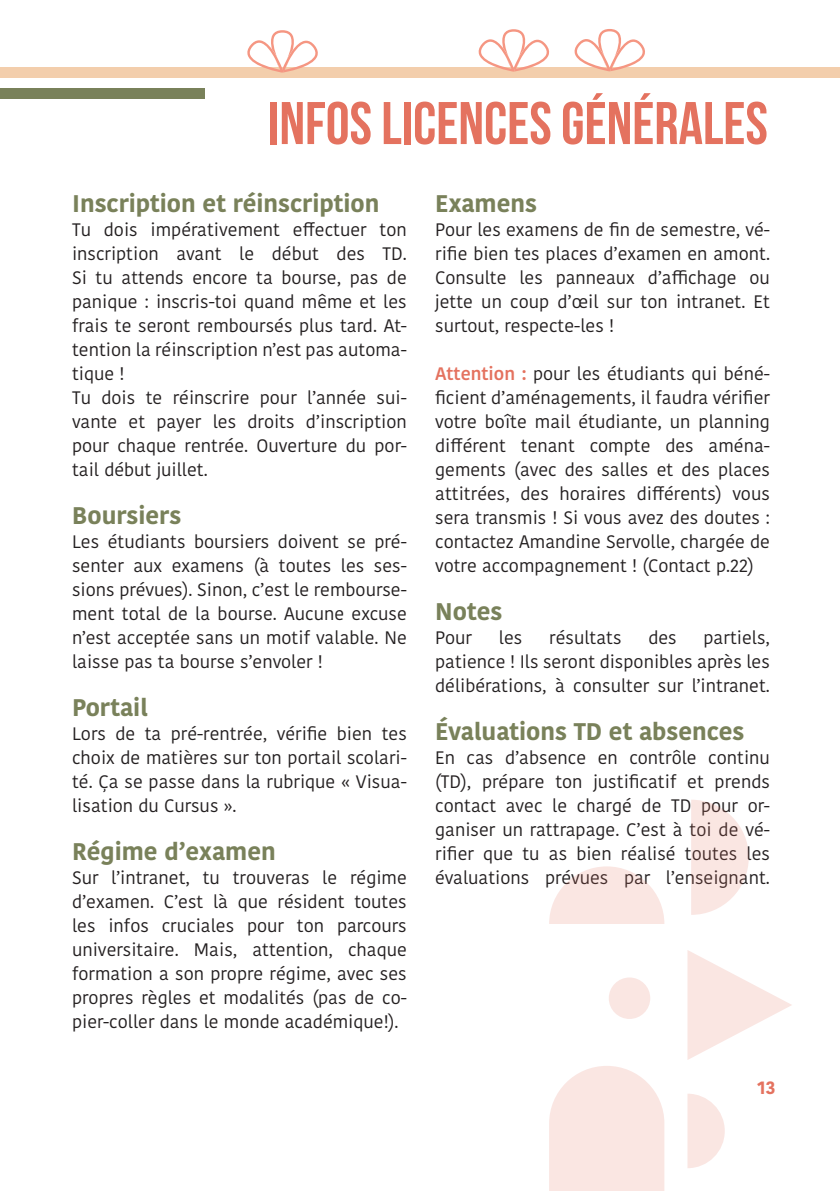
<style>
.page{position:relative;width:840px;height:1191px;background:#fff}
.page>*{position:absolute;margin:0;border:0;box-sizing:border-box;transform-origin:0 0}
.Titre{font:700 60px "Bebas Neue";color:#e4725f}
.Titre-2{font:700 24px "Kohinoor Bangla";color:#79815a}
.Sous_titre{font:700 24px "Kohinoor Bangla";color:#79815a}
.Titre-3{font:18px/24px "Kohinoor Bangla";color:#231f20;text-align:justify}
.Texte{font:18px/24px "Kohinoor Bangla";color:#231f20;text-align:justify}
.t1{font:700 18px "Kohinoor Bangla";color:#e4725f}
.s1{font-weight:600;color:#e4725f}
</style>
<div class="page">
<div style="left:608px;top:977px;width:42px;height:42px;background:#fae6e2;border-radius:50%"></div>
<svg style="left:549px;top:866px;width:115px;height:58px"></svg>
<svg style="left:549px;top:1066px;width:115px;height:125px"></svg>
<svg style="left:691px;top:800px;width:57px;height:115px"></svg>
<svg style="left:687px;top:1094px;width:37px;height:74px"></svg>
<svg style="left:687px;top:950px;width:104px;height:110px"></svg>
<div style="left:0;top:88px;width:205px;height:11px;background:#79815a"></div>
<div style="left:0;top:67px;width:839px;height:11px;background:#f3ceac"></div>
<svg style="left:478px;top:29px;width:71px;height:43px"></svg>
<svg style="left:247px;top:30px;width:71px;height:43px"></svg>
<svg style="left:574px;top:29px;width:71px;height:42px"></svg>
<p class="Titre" style="left:268px;top:90px;width:501px">INFOS LICENCES GÉNÉRALES</p>
<p class="Titre-2" style="left:72px;top:182px;width:309px">Inscription et réinscription</p>
<p class="Titre-3" style="left:72px;top:217px;width:336px">Tu dois impérativement effectuer ton inscription avant le début des TD.</p>
<p class="Titre-3" style="left:72px;top:265px;width:336px">Si tu attends encore ta bourse, pas de panique : inscris-toi quand même et les frais te seront remboursés plus tard. At&shy;tention la réinscription n’est pas automa&shy;tique !</p>
<p class="Titre-3" style="left:72px;top:385px;width:336px">Tu dois te réinscrire pour l’année sui&shy;vante et payer les droits d’inscription pour chaque rentrée. Ouverture du por&shy;tail début juillet.</p>
<p class="Sous_titre" style="left:72px;top:494px;width:111px">Boursiers</p>
<p class="Texte" style="left:72px;top:529px;width:336px">Les étudiants boursiers doivent se pré&shy;senter aux examens (à toutes les ses&shy;sions prévues). Sinon, c’est le rembourse&shy;ment total de la bourse. Aucune excuse n’est acceptée sans un motif valable. Ne laisse pas ta bourse s’envoler !</p>
<p class="Sous_titre" style="left:72px;top:686px;width:77px">Portail</p>
<p class="Texte" style="left:72px;top:721px;width:336px">Lors de ta pré-rentrée, vérifie bien tes choix de matières sur ton portail scolari&shy;té. Ça se passe dans la rubrique « Visua&shy;lisation du Cursus ».</p>
<p class="Sous_titre" style="left:72px;top:830px;width:205px">Régime d’examen</p>
<p class="Texte" style="left:72px;top:865px;width:336px">Sur l’intranet, tu trouveras le régime d’examen. C’est là que résident toutes les infos cruciales pour ton parcours universitaire. Mais, attention, chaque formation a son propre régime, avec ses propres règles et modalités (pas de co&shy;pier-coller dans le monde académique!).</p>
<p class="Titre-2" style="left:435px;top:182px;width:103px">Examens</p>
<p class="Titre-3" style="left:435px;top:217px;width:336px">Pour les examens de fin de semestre, vé&shy;rifie bien tes places d’examen en amont.<br>Consulte les panneaux d’affichage ou jette un coup d’œil sur ton intranet. Et surtout, respecte-les !</p>
<p class="Titre-3" style="left:435px;top:361px;width:336px"><span class="s1">Attention :</span> pour les étudiants qui béné&shy;ficient d’aménagements, il faudra vérifier votre boîte mail étudiante, un planning différent tenant compte des aména&shy;gements (avec des salles et des places attitrées, des horaires différents) vous sera transmis ! Si vous avez des doutes : contactez Amandine Servolle, chargée de votre accompagnement ! (Contact p.22)</p>
<p class="Titre-2" style="left:435px;top:590px;width:69px">Notes</p>
<p class="Titre-3" style="left:435px;top:625px;width:38px">Pour</p>
<p class="Titre-3" style="left:498px;top:625px;width:25px">les</p>
<p class="Titre-3" style="left:549px;top:625px;width:74px">résultats</p>
<p class="Titre-3" style="left:648px;top:625px;width:30px">des</p>
<p class="Titre-3" style="left:703px;top:625px;width:68px">partiels,</p>
<p class="Titre-3" style="left:435px;top:649px;width:336px">patience ! Ils seront disponibles après les délibérations, à consulter sur l’intranet.</p>
<p class="Titre-2" style="left:435px;top:710px;width:310px">Évaluations TD et absences</p>
<p class="Titre-3" style="left:435px;top:745px;width:336px">En cas d’absence en contrôle continu (TD), prépare ton justificatif et prends contact avec le chargé de TD pour or&shy;ganiser un rattrapage. C’est à toi de vé&shy;rifier que tu as bien réalisé toutes les évaluations prévues par l’enseignant.</p>
<p class="t1" style="left:756px;top:1072px;width:20px">13</p>
</div>
